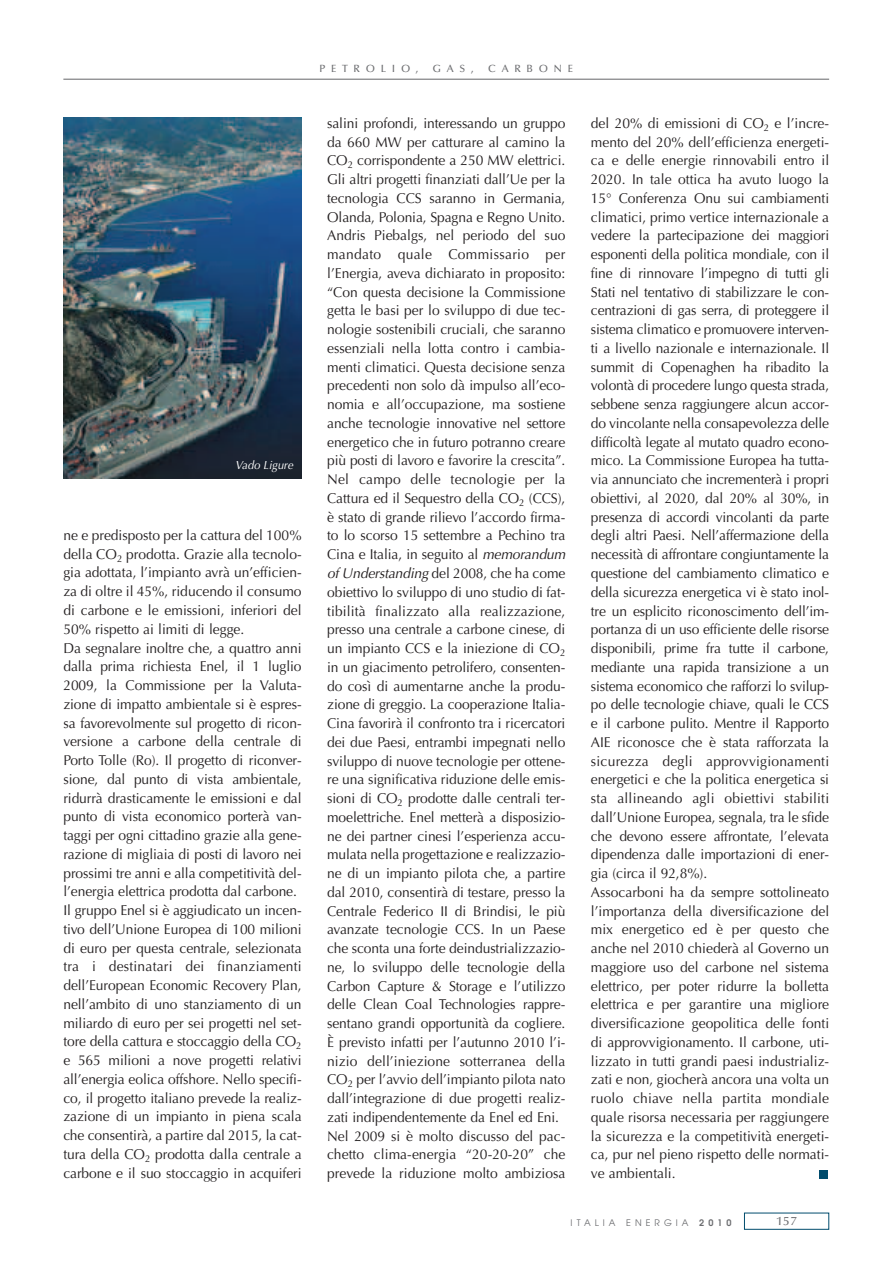
<style>
.page{position:relative;width:893px;height:1265px;background:#fff}
.page>*{position:absolute;margin:0;border:0;box-sizing:border-box;transform-origin:0 0}
.t1{font:14.25px/18.8px "Optima";letter-spacing:-.005em;color:#231f20}
.t2{font:500 12px "Optima";color:#6c6d70}
.t3{font:italic 11.7px "Optima";color:#fff;scale:.95 1}
.t4{font:500 10.5px "Optima";letter-spacing:.55em;color:#6c6d70}
.t5{font:9px "Avant Garde";letter-spacing:.445em;color:#6c6d70}
.s1{font-style:italic}
.s2{font-weight:600}
</style>
<div class="page">
<img style="left:63px;top:117px;width:238px;height:361px">
<hr style="left:63px;top:79px;width:766px;height:1px;background:#6c6d70">
<div style="left:819px;top:1170px;width:8px;height:8px;background:#004c6d"></div>
<p class="t3" style="left:235px;top:460px;width:65px">Vado Ligure</p>
<p class="t1" style="left:63px;top:527px;width:240px">ne e predisposto per la cattura del 100% della CO<sub>2</sub> prodotta. Grazie alla tecnolo&shy;gia adottata, l’impianto avrà un’efficien&shy;za di oltre il 45%, riducendo il consumo di carbone e le emissioni, inferiori del 50% rispetto ai limiti di legge.<br>Da segnalare inoltre che, a quattro anni dalla prima richiesta Enel, il 1 luglio 2009, la Commissione per la Valuta&shy;zione di impatto ambientale si è espres&shy;sa favorevolmente sul progetto di ricon&shy;versione a carbone della centrale di Porto Tolle (Ro). Il progetto di riconver&shy;sione, dal punto di vista ambientale, ridurrà drasticamente le emissioni e dal punto di vista economico porterà van&shy;taggi per ogni cittadino grazie alla gene&shy;razione di migliaia di posti di lavoro nei prossimi tre anni e alla competitività del&shy;l’energia elettrica prodotta dal carbone.<br>Il gruppo Enel si è aggiudicato un incen&shy;tivo dell’Unione Europea di 100 milioni di euro per questa centrale, selezionata tra i destinatari dei finanziamenti dell’European Economic Recovery Plan, nell’ambito di uno stanziamento di un miliardo di euro per sei progetti nel set&shy;tore della cattura e stoccaggio della CO<sub>2 </sub>e 565 milioni a nove progetti relativi all’energia eolica offshore. Nello specifi&shy;co, il progetto italiano prevede la realiz&shy;zazione di un impianto in piena scala che consentirà, a partire dal 2015, la cat&shy;tura della CO<sub>2</sub> prodotta dalla centrale a carbone e il suo stoccaggio in acquiferi</p>
<p class="t4" style="left:319px;top:64px;width:101px">PETROLIO,</p>
<p class="t4" style="left:433px;top:64px;width:42px">GAS,</p>
<p class="t4" style="left:488px;top:64px;width:86px">CARBONE</p>
<p class="t1" style="left:327px;top:115px;width:242px">salini profondi, interessando un gruppo da 660 MW per catturare al camino la CO<sub>2</sub> corrispondente a 250 MW elettrici.<br>Gli altri progetti finanziati dall’Ue per la tecnologia CCS saranno in Germania, Olanda, Polonia, Spagna e Regno Unito.<br>Andris Piebalgs, nel periodo del suo mandato quale Commissario per l’Energia, aveva dichiarato in proposito: “Con questa decisione la Commissione getta le basi per lo sviluppo di due tec&shy;nologie sostenibili cruciali, che saranno essenziali nella lotta contro i cambia&shy;menti climatici. Questa decisione senza precedenti non solo dà impulso all’eco&shy;nomia e all’occupazione, ma sostiene anche tecnologie innovative nel settore energetico che in futuro potranno creare più posti di lavoro e favorire la crescita”.<br>Nel campo delle tecnologie per la Cattura ed il Sequestro della CO<sub>2</sub> (CCS), è stato di grande rilievo l’accordo firma&shy;to lo scorso 15 settembre a Pechino tra Cina e Italia, in seguito al <span class="s1">memorandum of Understanding</span> del 2008, che ha come obiettivo lo sviluppo di uno studio di fat&shy;tibilità finalizzato alla realizzazione, presso una centrale a carbone cinese, di un impianto CCS e la iniezione di CO<sub>2 </sub>in un giacimento petrolifero, consenten&shy;do così di aumentarne anche la produ&shy;zione di greggio. La cooperazione Italia-Cina favorirà il confronto tra i ricercatori dei due Paesi, entrambi impegnati nello sviluppo di nuove tecnologie per ottene&shy;re una significativa riduzione delle emis&shy;sioni di CO<sub>2</sub> prodotte dalle centrali ter&shy;moelettriche. Enel metterà a disposizio&shy;ne dei partner cinesi l’esperienza accu&shy;mulata nella progettazione e realizzazio&shy;ne di un impianto pilota che, a partire dal 2010, consentirà di testare, presso la Centrale Federico II di Brindisi, le più avanzate tecnologie CCS. In un Paese che sconta una forte deindustrializzazio&shy;ne, lo sviluppo delle tecnologie della Carbon Capture &amp; Storage e l’utilizzo delle Clean Coal Technologies rappre&shy;sentano grandi opportunità da cogliere.<br>È previsto infatti per l’autunno 2010 l’i&shy;nizio dell’iniezione sotterranea della CO<sub>2</sub> per l’avvio dell’impianto pilota nato dall’integrazione di due progetti realiz&shy;zati indipendentemente da Enel ed Eni.<br>Nel 2009 si è molto discusso del pac&shy;chetto clima-energia “20-20-20” che prevede la riduzione molto ambiziosa</p>
<p class="t1" style="left:591px;top:115px;width:240px">del 20% di emissioni di CO<sub>2</sub> e l’incre&shy;mento del 20% dell’efficienza energeti&shy;ca e delle energie rinnovabili entro il 2020. In tale ottica ha avuto luogo la 15° Conferenza Onu sui cambiamenti climatici, primo vertice internazionale a vedere la partecipazione dei maggiori esponenti della politica mondiale, con il fine di rinnovare l’impegno di tutti gli Stati nel tentativo di stabilizzare le con&shy;centrazioni di gas serra, di proteggere il sistema climatico e promuovere interven&shy;ti a livello nazionale e internazionale. Il summit di Copenaghen ha ribadito la volontà di procedere lungo questa strada, sebbene senza raggiungere alcun accor&shy;do vincolante nella consapevolezza delle difficoltà legate al mutato quadro econo&shy;mico. La Commissione Europea ha tutta&shy;via annunciato che incrementerà i propri obiettivi, al 2020, dal 20% al 30%, in presenza di accordi vincolanti da parte degli altri Paesi. Nell’affermazione della necessità di affrontare congiuntamente la questione del cambiamento climatico e della sicurezza energetica vi è stato inol&shy;tre un esplicito riconoscimento dell’im&shy;portanza di un uso efficiente delle risorse disponibili, prime fra tutte il carbone, mediante una rapida transizione a un sistema economico che rafforzi lo svilup&shy;po delle tecnologie chiave, quali le CCS e il carbone pulito. Mentre il Rapporto AIE riconosce che è stata rafforzata la sicurezza degli approvvigionamenti energetici e che la politica energetica si sta allineando agli obiettivi stabiliti dall’Unione Europea, segnala, tra le sfide che devono essere affrontate, l’elevata dipendenza dalle importazioni di ener&shy;gia (circa il 92,8%).<br>Assocarboni ha da sempre sottolineato l’importanza della diversificazione del mix energetico ed è per questo che anche nel 2010 chiederà al Governo un maggiore uso del carbone nel sistema elettrico, per poter ridurre la bolletta elettrica e per garantire una migliore diversificazione geopolitica delle fonti di approvvigionamento. Il carbone, uti&shy;lizzato in tutti grandi paesi industrializ&shy;zati e non, giocherà ancora una volta un ruolo chiave nella partita mondiale quale risorsa necessaria per raggiungere la sicurezza e la competitività energeti&shy;ca, pur nel pieno rispetto delle normati&shy;ve ambientali.</p>
<p class="t5" style="left:570px;top:1219px;width:162px">ITALIA ENERGIA <span class="s2">2010</span></p>
<p class="t2" style="left:776px;top:1215px;width:22px">157</p>
</div>
